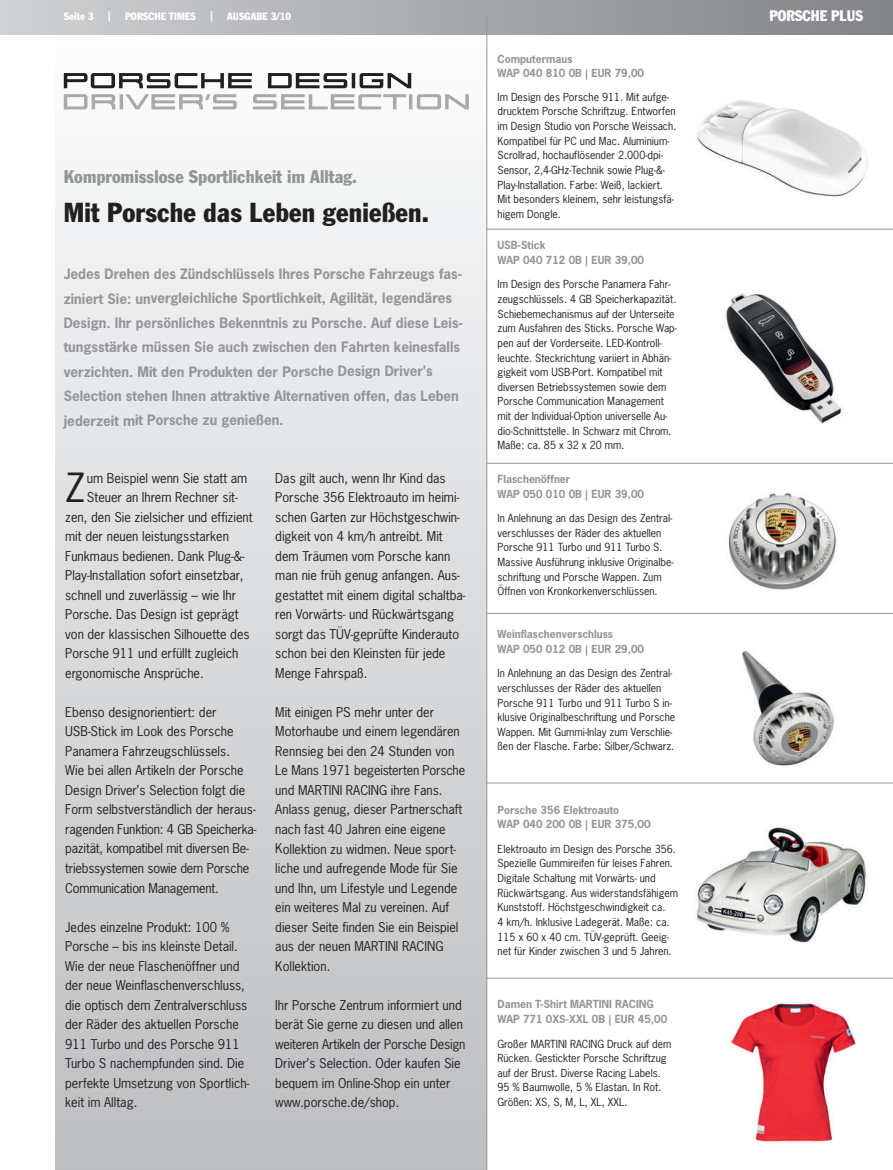
<style>
.page{position:relative;width:893px;height:1170px;background:#fff}
.page>*{position:absolute;margin:0;border:0;box-sizing:border-box;transform-origin:0 0}
.t1{font:37.8px "Porsche News Gothic";color:#231f20}
.t2{font:condensed 27px "Porsche Franklin Gothic";letter-spacing:.005em;color:#231f20}
.t3{font:condensed 18px "Porsche Franklin Gothic";letter-spacing:.005em;color:#939598}
.t4{font:condensed 15px "Porsche Franklin Gothic";color:#fff}
.t5{font:700 13.5px/24.5px "Porsche News Gothic";color:#939598}
.t6{font:12.75px/19.5px "Porsche News Gothic";color:#231f20}
.t7{font:10.5px/14.7px "Porsche News Gothic";color:#231f20}
.t8{font:700 10.5px/14.7px "Porsche News Gothic";color:#939598}
.t9{font:condensed 10.5px "Porsche Franklin Gothic";letter-spacing:.005em;color:#fff}
</style>
<div class="page">
<div style="left:55px;top:20px;width:432px;height:1149px;background:linear-gradient(to bottom,#fcfcfd,#bdbec1)"></div>
<div style="left:0;top:0;width:893px;height:34px;background:linear-gradient(to right,#d1d2d4,#818386)"></div>
<hr style="left:486px;top:15px;width:1px;height:1154px;background:#939598">
<img style="left:697px;top:100px;width:171px;height:97px">
<img style="left:726px;top:293px;width:116px;height:131px">
<img style="left:728px;top:493px;width:108px;height:97px">
<img style="left:742px;top:650px;width:92px;height:116px">
<img style="left:696px;top:827px;width:171px;height:116px">
<hr style="left:487px;top:229px;width:406px;height:1px;background:#939598">
<hr style="left:487px;top:463px;width:406px;height:1px;background:#939598">
<hr style="left:487px;top:613px;width:406px;height:1px;background:#939598">
<hr style="left:487px;top:782px;width:406px;height:1px;background:#939598">
<hr style="left:487px;top:977px;width:406px;height:1px;background:#939598">
<svg style="left:64px;top:94px;width:405px;height:15px"></svg>
<svg style="left:64px;top:73px;width:347px;height:15px"></svg>
<img style="left:730px;top:1002px;width:127px;height:140px">
<p class="t9" style="left:64px;top:12px;width:31px">Seite 3</p>
<p class="t9" style="left:108px;top:11px;width:4px">|</p>
<p class="t9" style="left:125px;top:12px;width:72px">PORSCHE TIMES</p>
<p class="t9" style="left:210px;top:11px;width:4px">|</p>
<p class="t9" style="left:227px;top:12px;width:65px">AUSGABE 3/10</p>
<h3 class="t3" style="left:64px;top:171px;width:295px">Kompromisslose Sportlichkeit im Alltag.</h3>
<h2 class="t2" style="left:64px;top:202px;width:367px">Mit Porsche das Leben genießen.</h2>
<p class="t5" style="left:64px;top:263px;width:401px">Jedes Drehen des Zündschlüssels Ihres Porsche Fahrzeugs fas&shy;ziniert Sie: unvergleichliche Sportlichkeit, Agilität, legendäres Design. Ihr persönliches Bekenntnis zu Porsche. Auf diese Leis&shy;tungsstärke müssen Sie auch zwischen den Fahrten keinesfalls verzichten. Mit den Produkten der Porsche Design Driver’s Selection stehen Ihnen attraktive Alternativen offen, das Leben jederzeit mit Porsche zu genießen.</p>
<h1 class="t1" style="left:65px;top:473px;width:21px">Z</h1>
<p class="t6" style="left:87px;top:469px;width:162px">um Beispiel wenn Sie statt am</p>
<p class="t6" style="left:87px;top:488px;width:152px">Steuer an Ihrem Rechner sit-</p>
<p class="t6" style="left:65px;top:508px;width:189px">zen, den Sie zielsicher und effizient</p>
<p class="t6" style="left:65px;top:527px;width:165px">mit der neuen leistungsstarken</p>
<p class="t6" style="left:65px;top:547px;width:181px">Funkmaus bedienen. Dank Plug-&amp;-</p>
<p class="t6" style="left:65px;top:566px;width:180px">Play-Installation sofort einsetzbar,</p>
<p class="t6" style="left:65px;top:586px;width:172px">schnell und zuverlässig – wie Ihr</p>
<p class="t6" style="left:65px;top:605px;width:175px">Porsche. Das Design ist geprägt</p>
<p class="t6" style="left:65px;top:625px;width:186px">von der klassischen Silhouette des</p>
<p class="t6" style="left:65px;top:644px;width:175px">Porsche 911 und erfüllt zugleich</p>
<p class="t6" style="left:65px;top:664px;width:140px">ergonomische Ansprüche.</p>
<p class="t6" style="left:65px;top:703px;width:193px">Ebenso designorientiert: der USB-Stick im Look des Porsche Panamera Fahrzeugschlüssels.<br>Wie bei allen Artikeln der Porsche Design Driver’s Selection folgt die Form selbstverständlich der heraus&shy;ragenden Funktion: 4 GB Speicher ka - pazität, kompatibel mit diversen Be&shy;triebssystemen sowie dem Porsche Communication Management.</p>
<p class="t6" style="left:65px;top:917px;width:185px">Jedes einzelne Produkt: 100 %<br>Porsche – bis ins kleinste Detail.<br>Wie der neue Flaschenöffner und der neue Weinflaschenverschluss, die optisch dem Zentralverschluss der Räder des aktuellen Porsche<br>911 Turbo und des Porsche 911<br>Turbo S nachempfunden sind. Die perfekte Umsetzung von Sportlich&shy;keit im Alltag.</p>
<p class="t6" style="left:275px;top:469px;width:191px">Das gilt auch, wenn Ihr Kind das<br>Porsche 356 Elektroauto im heimi&shy;schen Garten zur Höchstgeschwin&shy;digkeit von 4 km/h antreibt. Mit dem Träumen vom Porsche kann man nie früh genug anfangen. Aus&shy;gestattet mit einem digital schaltba&shy;ren Vorwärts- und Rückwärtsgang sorgt das TÜV-geprüfte Kinderauto schon bei den Kleinsten für jede<br>Menge Fahrspaß.</p>
<p class="t6" style="left:275px;top:703px;width:191px">Mit einigen PS mehr unter der<br>Motorhaube und einem legendären<br>Rennsieg bei den 24 Stunden von<br>Le Mans 1971 begeisterten Porsche und MARTINI RACING ihre Fans.<br>Anlass genug, dieser Partnerschaft nach fast 40 Jahren eine eigene<br>Kollektion zu widmen. Neue sport - liche und aufregende Mode für Sie und Ihn, um Lifestyle und Legende ein weiteres Mal zu vereinen. Auf dieser Seite finden Sie ein Beispiel aus der neuen MARTINI RACING<br>Kollektion.</p>
<p class="t6" style="left:275px;top:995px;width:192px">Ihr Porsche Zentrum informiert und berät Sie gerne zu diesen und allen weiteren Artikeln der Porsche Design Driver’s Selection. Oder kaufen Sie bequem im Online-Shop ein unter www.porsche.de/shop.</p>
<p class="t8" style="left:497px;top:52px;width:148px">Computermaus<br>WAP 040 810 0B | EUR 79,00</p>
<p class="t7" style="left:497px;top:90px;width:180px">Im Design des Porsche 911. Mit aufge&shy;drucktem Porsche Schriftzug. Entworfen im Design Studio von Porsche Weissach.<br>Kompatibel für PC und Mac. Aluminium-Scrollrad, hochauflösender 2.000-dpi-Sensor, 2,4-GHz-Technik sowie Plug-&amp;- Play-Installation. Farbe: Weiß, lackiert.<br>Mit besonders kleinem, sehr leistungsfä&shy;higem Dongle.</p>
<p class="t8" style="left:497px;top:239px;width:148px">USB-Stick<br>WAP 040 712 0B | EUR 39,00</p>
<p class="t7" style="left:497px;top:278px;width:181px">Im Design des Porsche Panamera Fahr&shy;zeugschlüssels. 4 GB Speicherkapazität.<br>Schiebemechanismus auf der Unterseite zum Ausfahren des Sticks. Porsche Wap&shy;pen auf der Vorderseite. LED-Kontroll&shy;leuchte. Steckrichtung variiert in Abhän&shy;gigkeit vom USB-Port. Kompatibel mit diversen Betriebssystemen sowie dem Porsche Communication Management mit der Individual-Option universelle Au&shy;dio-Schnittstelle. In Schwarz mit Chrom.<br>Maße: ca. 85 x 32 x 20 mm.</p>
<p class="t8" style="left:497px;top:472px;width:148px">Flaschenöffner<br>WAP 050 010 0B | EUR 39,00</p>
<p class="t7" style="left:497px;top:511px;width:177px">In Anlehnung an das Design des Zentral&shy;verschlusses der Räder des aktuellen Porsche 911 Turbo und 911 Turbo S.<br>Massive Ausführung inklusive Originalbe&shy;schriftung und Porsche Wappen. Zum Öffnen von Kronkorkenverschlüssen.</p>
<p class="t8" style="left:497px;top:627px;width:148px">Weinflaschenverschluss<br>WAP 050 012 0B | EUR 29,00</p>
<p class="t7" style="left:497px;top:666px;width:179px">In Anlehnung an das Design des Zentral&shy;verschlusses der Räder des aktuellen Porsche 911 Turbo und 911 Turbo S in&shy;klusive Originalbeschriftung und Porsche Wappen. Mit Gummi-Inlay zum Verschlie&shy;ßen der Flasche. Farbe: Silber/Schwarz.</p>
<p class="t8" style="left:497px;top:803px;width:155px">Porsche 356 Elektroauto<br>WAP 040 200 0B | EUR 375,00</p>
<p class="t7" style="left:497px;top:842px;width:182px">Elektroauto im Design des Porsche 356.<br>Spezielle Gummireifen für leises Fahren.<br>Digitale Schaltung mit Vorwärts- und Rückwärtsgang. Aus widerstandsfähigem Kunststoff. Höchstgeschwindigkeit ca.<br>4 km/h. Inklusive Ladegerät. Maße: ca.<br>115 x 60 x 40 cm. TÜV-geprüft. Geeig&shy;net für Kinder zwischen 3 und 5 Jahren.</p>
<p class="t8" style="left:497px;top:997px;width:171px">Damen T-Shirt MARTINI RACING<br>WAP 771 0XS-XXL 0B | EUR 45,00</p>
<p class="t7" style="left:497px;top:1036px;width:175px">Großer MARTINI RACING Druck auf dem Rücken. Gestickter Porsche Schriftzug auf der Brust. Diverse Racing Labels.<br>95 % Baumwolle, 5 % Elastan. In Rot.<br>Größen: XS, S, M, L, XL, XXL.</p>
<p class="t4" style="left:769px;top:10px;width:95px">PORSCHE PLUS</p>
</div>
